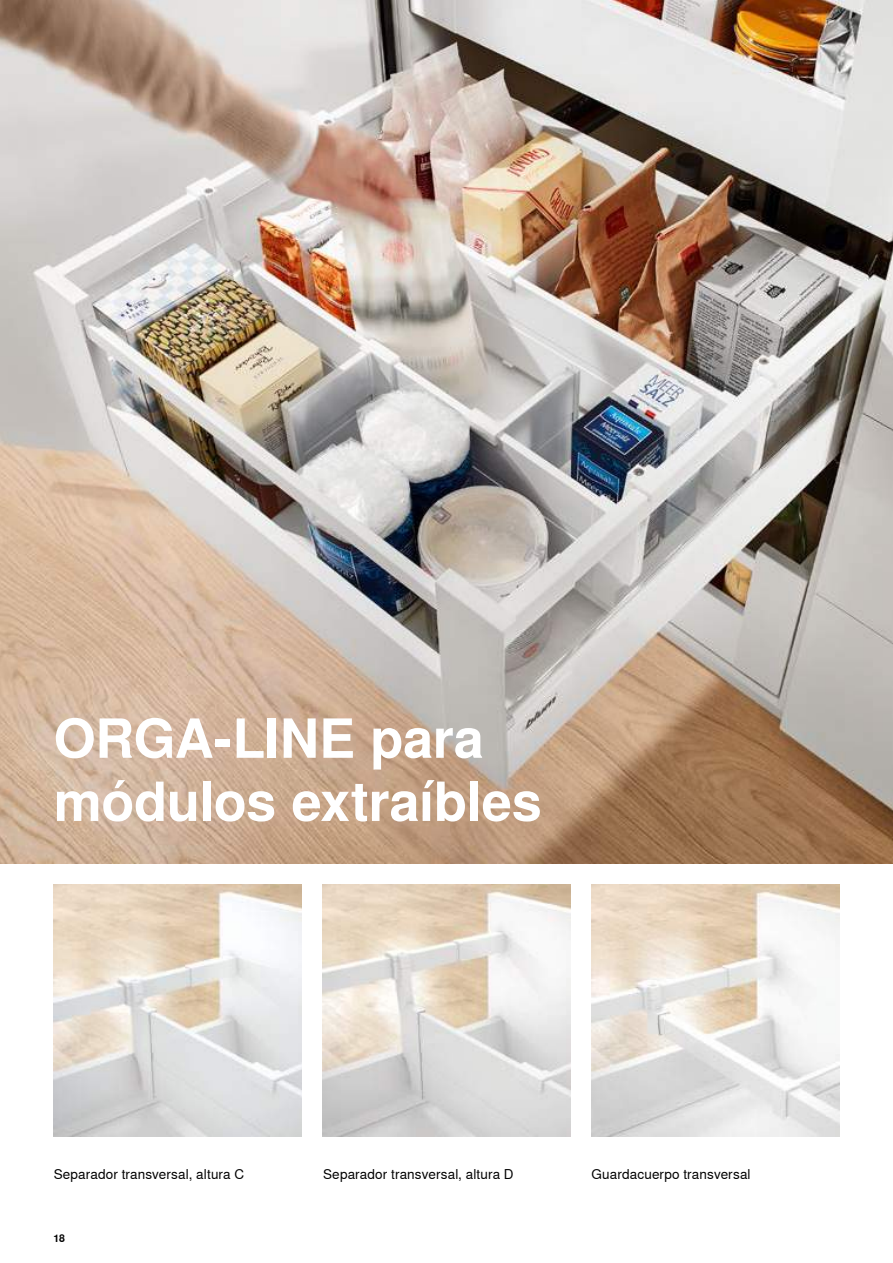
<style>
.page{position:relative;width:893px;height:1263px;background:#fff}
.page>*{position:absolute;margin:0;border:0;box-sizing:border-box;transform-origin:0 0}
.t1{font:700 54px/63.2px "Nimbus Sans Global";letter-spacing:-.005em;color:#fff}
.t2{font:13.5px "Nimbus Sans Global";letter-spacing:.01em;color:#000}
.t3{font:700 10.5px "Nimbus Sans Global";color:#000}
</style>
<div class="page">
<img style="left:0;top:0;width:893px;height:863px">
<img style="left:54px;top:884px;width:247px;height:253px">
<img style="left:591px;top:884px;width:248px;height:253px">
<img style="left:323px;top:884px;width:247px;height:253px">
<h1 class="t1" style="left:54px;top:707px;width:490px">ORGA-LINE para módulos extraíbles</h1>
<p class="t2" style="left:54px;top:1166px;width:192px">Separador transversal, altura C</p>
<p class="t2" style="left:323px;top:1166px;width:192px">Separador transversal, altura D</p>
<p class="t2" style="left:592px;top:1166px;width:160px">Guardacuerpo transversal</p>
<p class="t3" style="left:54px;top:1232px;width:13px">18</p>
</div>
